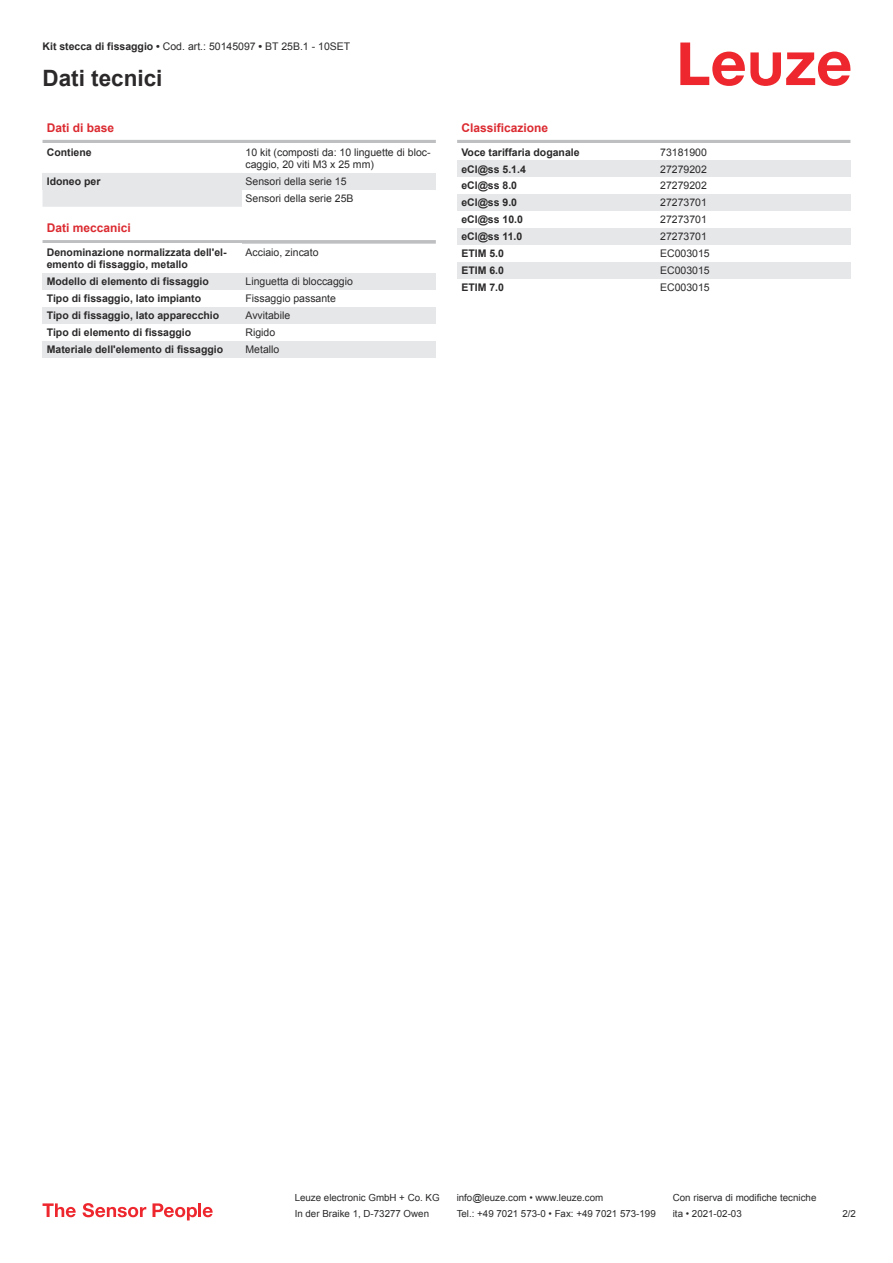
<style>
.page{position:relative;width:893px;height:1263px;background:#fff}
.page>*{position:absolute;margin:0;border:0;box-sizing:border-box;transform-origin:0 0}
.t1{font:700 22.5px "Arial";color:#2b292a}
.t2{font:700 12px "Arial";color:#db2a30}
.t3{font:700 10.5px/12.6px "Arial";color:#2b292a}
.t4{font:10.5px/12.6px "Arial";color:#2b292a}
.t5{font:9.75px "Arial";color:#2b292a}
.s1{font-weight:700}
</style>
<div class="page">
<svg style="left:680px;top:43px;width:170px;height:43px"></svg>
<div style="left:43px;top:190px;width:199px;height:17px;background:#e6e7e9"></div>
<hr style="left:43px;top:140px;width:393px;height:3px;background:#bdbfc1">
<div style="left:43px;top:173px;width:199px;height:17px;background:#e6e7e9"></div>
<div style="left:242px;top:173px;width:194px;height:17px;background:#e6e7e9"></div>
<svg style="left:43px;top:240px;width:393px;height:4px;background:#c9cacc"></svg>
<div style="left:43px;top:273px;width:199px;height:17px;background:#e6e7e9"></div>
<div style="left:242px;top:273px;width:194px;height:17px;background:#e6e7e9"></div>
<div style="left:43px;top:307px;width:199px;height:17px;background:#e6e7e9"></div>
<div style="left:242px;top:307px;width:194px;height:17px;background:#e6e7e9"></div>
<div style="left:43px;top:341px;width:199px;height:17px;background:#e6e7e9"></div>
<div style="left:242px;top:341px;width:194px;height:17px;background:#e6e7e9"></div>
<hr style="left:457px;top:140px;width:393px;height:3px;background:#bdbfc1">
<div style="left:457px;top:160px;width:200px;height:17px;background:#e6e7e9"></div>
<div style="left:657px;top:160px;width:193px;height:17px;background:#e6e7e9"></div>
<div style="left:457px;top:194px;width:200px;height:17px;background:#e6e7e9"></div>
<div style="left:657px;top:194px;width:193px;height:17px;background:#e6e7e9"></div>
<div style="left:457px;top:228px;width:200px;height:17px;background:#e6e7e9"></div>
<div style="left:657px;top:228px;width:193px;height:17px;background:#e6e7e9"></div>
<div style="left:457px;top:262px;width:200px;height:17px;background:#e6e7e9"></div>
<div style="left:657px;top:262px;width:193px;height:17px;background:#e6e7e9"></div>
<svg style="left:43px;top:1203px;width:33px;height:14px"></svg>
<svg style="left:83px;top:1203px;width:63px;height:14px"></svg>
<svg style="left:153px;top:1203px;width:44px;height:17px"></svg>
<hr style="left:198px;top:1203px;width:3px;height:14px;background:#ed272d">
<svg style="left:203px;top:1207px;width:10px;height:10px"></svg>
<p class="t4" style="left:43px;top:41px;width:309px"><span class="s1">Kit stecca di fissaggio •</span> Cod. art.: 50145097 <span class="s1">•</span> BT 25B.1 - 10SET</p>
<h1 class="t1" style="left:43px;top:70px;width:122px">Dati tecnici</h1>
<p class="t2" style="left:47px;top:123px;width:69px">Dati di base</p>
<p class="t3" style="left:47px;top:147px;width:46px">Contiene</p>
<p class="t4" style="left:246px;top:147px;width:186px">10 kit (composti da: 10 linguette di bloc&shy;caggio, 20 viti M3 x 25 mm)</p>
<p class="t3" style="left:47px;top:176px;width:55px">Idoneo per</p>
<p class="t4" style="left:246px;top:174px;width:109px;line-height:17px">Sensori della serie 15<br>Sensori della serie 25B</p>
<p class="t2" style="left:47px;top:224px;width:86px">Dati meccanici</p>
<p class="t3" style="left:47px;top:247px;width:181px">Denominazione normalizzata dell'el&shy;emento di fissaggio, metallo</p>
<p class="t4" style="left:246px;top:247px;width:74px">Acciaio, zincato</p>
<p class="t3" style="left:47px;top:276px;width:164px">Modello di elemento di fissaggio</p>
<p class="t4" style="left:246px;top:276px;width:109px">Linguetta di bloccaggio</p>
<p class="t3" style="left:47px;top:293px;width:156px">Tipo di fissaggio, lato impianto</p>
<p class="t4" style="left:246px;top:293px;width:92px">Fissaggio passante</p>
<p class="t3" style="left:47px;top:310px;width:174px">Tipo di fissaggio, lato apparecchio</p>
<p class="t4" style="left:246px;top:310px;width:46px">Avvitabile</p>
<p class="t3" style="left:47px;top:327px;width:146px">Tipo di elemento di fissaggio</p>
<p class="t4" style="left:246px;top:327px;width:31px">Rigido</p>
<p class="t3" style="left:47px;top:344px;width:178px">Materiale dell'elemento di fissaggio</p>
<p class="t4" style="left:246px;top:344px;width:35px">Metallo</p>
<p class="t2" style="left:461px;top:123px;width:88px">Classificazione</p>
<p class="t3" style="left:461px;top:147px;width:120px">Voce tariffaria doganale</p>
<p class="t4" style="left:660px;top:147px;width:48px">73181900</p>
<p class="t3" style="left:461px;top:164px;width:66px">eCl@ss 5.1.4</p>
<p class="t4" style="left:660px;top:164px;width:48px">27279202</p>
<p class="t3" style="left:461px;top:180px;width:57px">eCl@ss 8.0</p>
<p class="t4" style="left:660px;top:180px;width:48px">27279202</p>
<p class="t3" style="left:461px;top:197px;width:57px">eCl@ss 9.0</p>
<p class="t4" style="left:660px;top:197px;width:48px">27273701</p>
<p class="t3" style="left:461px;top:214px;width:63px">eCl@ss 10.0</p>
<p class="t4" style="left:660px;top:214px;width:48px">27273701</p>
<p class="t3" style="left:461px;top:231px;width:63px">eCl@ss 11.0</p>
<p class="t4" style="left:660px;top:231px;width:48px">27273701</p>
<p class="t3" style="left:461px;top:248px;width:44px">ETIM 5.0</p>
<p class="t4" style="left:660px;top:248px;width:51px">EC003015</p>
<p class="t3" style="left:461px;top:265px;width:44px">ETIM 6.0</p>
<p class="t4" style="left:660px;top:265px;width:51px">EC003015</p>
<p class="t3" style="left:461px;top:282px;width:44px">ETIM 7.0</p>
<p class="t4" style="left:660px;top:282px;width:51px">EC003015</p>
<p class="t5" style="left:295px;top:1194px;width:146px">Leuze electronic GmbH + Co. KG</p>
<p class="t5" style="left:457px;top:1194px;width:148px">info@leuze.com • www.leuze.com</p>
<p class="t5" style="left:673px;top:1194px;width:145px">Con riserva di modifiche tecniche</p>
<p class="t5" style="left:295px;top:1210px;width:136px">In der Braike 1, D-73277 Owen</p>
<p class="t5" style="left:457px;top:1210px;width:201px">Tel.: +49 7021 573-0 • Fax: +49 7021 573-199</p>
<p class="t5" style="left:673px;top:1210px;width:70px">ita • 2021-02-03</p>
<p class="t5" style="left:842px;top:1210px;width:15px">2 /2</p>
</div>
